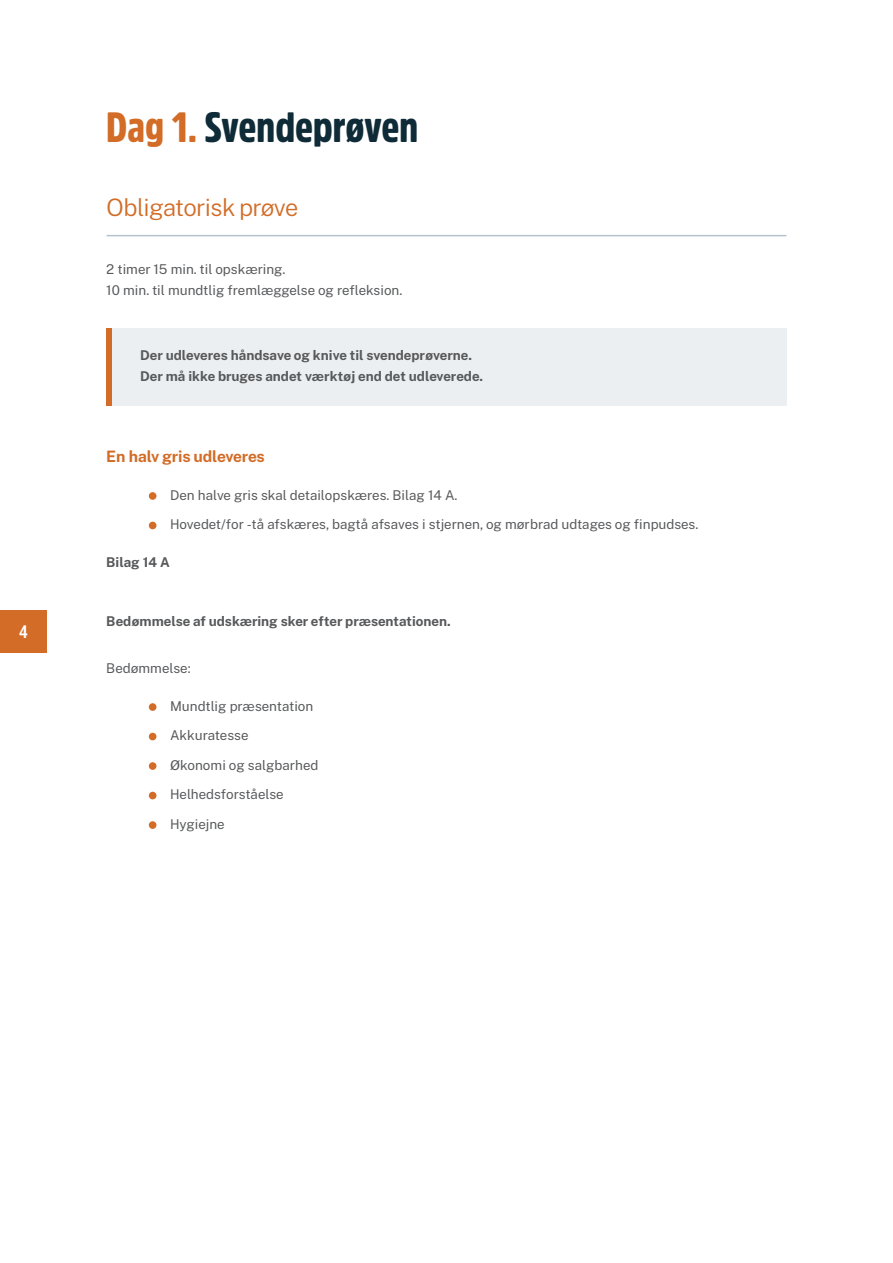
<style>
.page{position:relative;width:893px;height:1263px;background:#fff}
.page>*{position:absolute;margin:0;border:0;box-sizing:border-box;transform-origin:0 0}
.t1{font:900 42px "Amsi Pro Cond";color:#0e2b37}
.t2{font:300 24px "Public Sans";letter-spacing:-.025em;color:#d26c27}
.t3{font:700 18px "Amsi Pro Cond";color:#fff}
.t4{font:700 15.75px "Public Sans";letter-spacing:-.01em;color:#d26c27}
.t5{font:13.5px/29.5px "Public Sans";color:#57585a}
.t6{font:700 13.5px/21px "Public Sans";color:#57585a}
.s1{color:#d26c27}
</style>
<div class="page">
<div style="left:0;top:610px;width:47px;height:43px;background:#d26c27"></div>
<hr style="left:107px;top:235px;width:679px;height:1px;background:#b4c4cc">
<div style="left:106px;top:328px;width:681px;height:77px;background:#ebeff1"></div>
<div style="left:106px;top:328px;width:6px;height:77px;background:#d26c27"></div>
<div style="left:149px;top:492px;width:7px;height:8px;background:#d26c27;border-radius:50%"></div>
<div style="left:149px;top:522px;width:7px;height:7px;background:#d26c27;border-radius:50%"></div>
<div style="left:149px;top:703px;width:7px;height:8px;background:#d26c27;border-radius:50%"></div>
<div style="left:149px;top:733px;width:7px;height:7px;background:#d26c27;border-radius:50%"></div>
<div style="left:149px;top:762px;width:7px;height:8px;background:#d26c27;border-radius:50%"></div>
<div style="left:149px;top:792px;width:7px;height:7px;background:#d26c27;border-radius:50%"></div>
<div style="left:149px;top:821px;width:7px;height:8px;background:#d26c27;border-radius:50%"></div>
<h3 class="t3" style="left:19px;top:619px;width:10px">4</h3>
<h1 class="t1" style="left:106px;top:99px;width:313px"><span class="s1">Dag 1.</span> Svendeprøven</h1>
<h2 class="t2" style="left:106px;top:189px;width:194px">Obligatorisk prøve</h2>
<p class="t5" style="left:106px;top:258px;width:298px;line-height:21px">2 timer 15 min. til opskæring.<br>10 min. til mundtlig fremlæggelse og refleksion.</p>
<p class="t6" style="left:140px;top:344px;width:344px">Der udleveres håndsave og knive til svendeprøverne.<br>Der må ikke bruges andet værktøj end det udleverede.</p>
<p class="t4" style="left:106px;top:444px;width:160px">En halv gris udleveres</p>
<p class="t5" style="left:170px;top:479px;width:530px">Den halve gris skal detailopskæres. Bilag 14 A.<br>Hovedet/for -tå afskæres, bagtå afsaves i stjernen, og mørbrad udtages og finpudses.</p>
<p class="t6" style="left:106px;top:551px;width:65px">Bilag 14 A</p>
<p class="t6" style="left:106px;top:610px;width:346px">Bedømmelse af udskæring sker efter præsentationen.</p>
<p class="t5" style="left:106px;top:652px;width:86px">Bedømmelse:</p>
<p class="t5" style="left:170px;top:690px;width:150px">Mundtlig præsentation<br>Akkuratesse<br>Økonomi og salgbarhed<br>Helhedsforståelse<br>Hygiejne</p>
</div>
